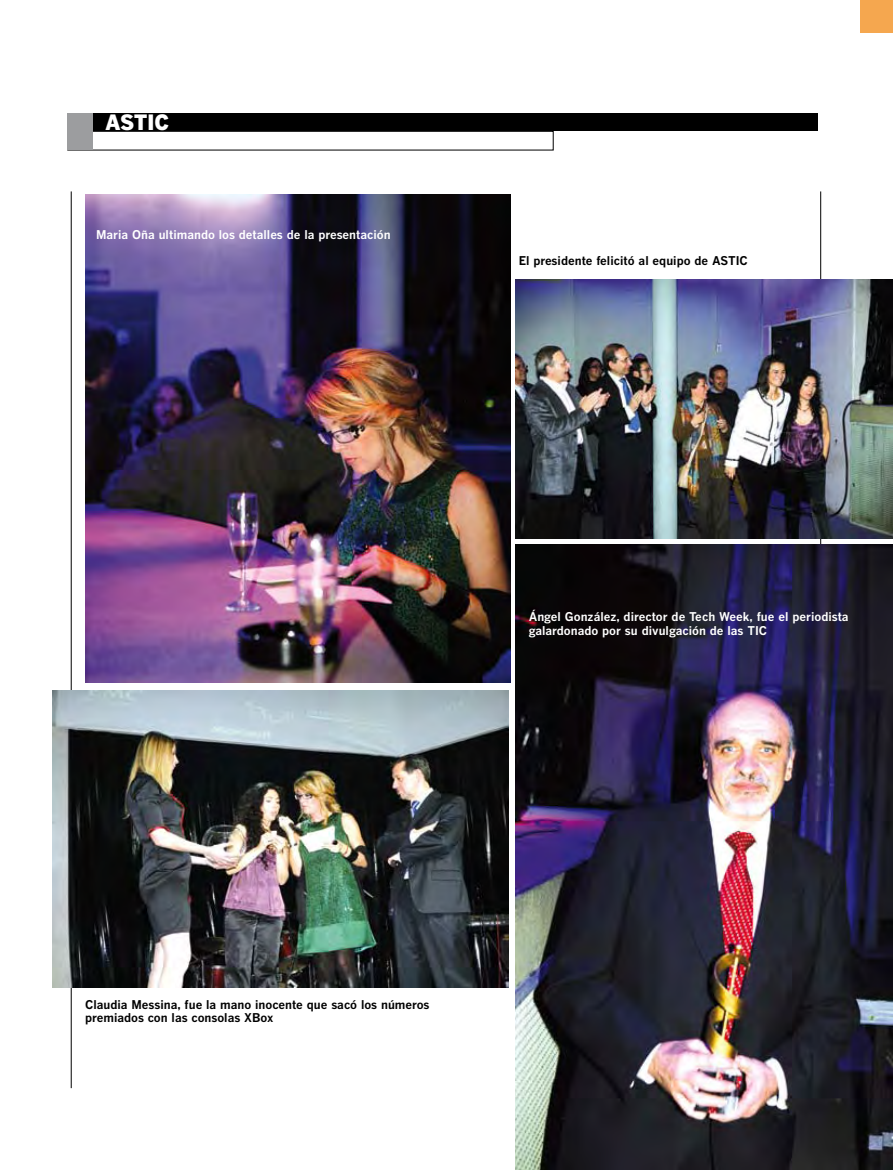
<style>
.page{position:relative;width:893px;height:1170px;background:#fff}
.page>*{position:absolute;margin:0;border:0;box-sizing:border-box;transform-origin:0 0}
.t1{font:900 21px "Benton Gothic";color:#fff}
.t2{font:700 12px/13.5px "Benton Gothic";color:#fff}
.t3{font:700 12px/13.5px "Benton Gothic";color:#000}
</style>
<div class="page">
<hr style="left:71px;top:191px;width:1px;height:896px;background:#000">
<hr style="left:820px;top:191px;width:1px;height:896px;background:#000">
<div style="left:68px;top:131px;width:485px;height:19px;border:1px solid #000"></div>
<div style="left:67px;top:113px;width:750px;height:18px;background:#000"></div>
<div style="left:67px;top:113px;width:26px;height:37px;background:#9c9d9f"></div>
<div style="left:860px;top:0;width:33px;height:33px;background:#f5a74f"></div>
<img style="left:85px;top:195px;width:425px;height:487px">
<img style="left:515px;top:544px;width:378px;height:625px">
<img style="left:53px;top:690px;width:456px;height:297px">
<img style="left:515px;top:280px;width:378px;height:258px">
<h1 class="t1" style="left:105px;top:109px;width:64px">ASTIC</h1>
<p class="t2" style="left:96px;top:227px;width:296px">Maria Oña ultimando los detalles de la presentación</p>
<p class="t3" style="left:519px;top:254px;width:231px">El presidente felicitó al equipo de ASTIC</p>
<p class="t2" style="left:529px;top:610px;width:321px">Ángel González, director de Tech Week, fue el periodista galardonado por su divulgación de las TIC</p>
<p class="t3" style="left:85px;top:997px;width:346px">Claudia Messina, fue la mano inocente que sacó los números premiados con las consolas XBox</p>
</div>
